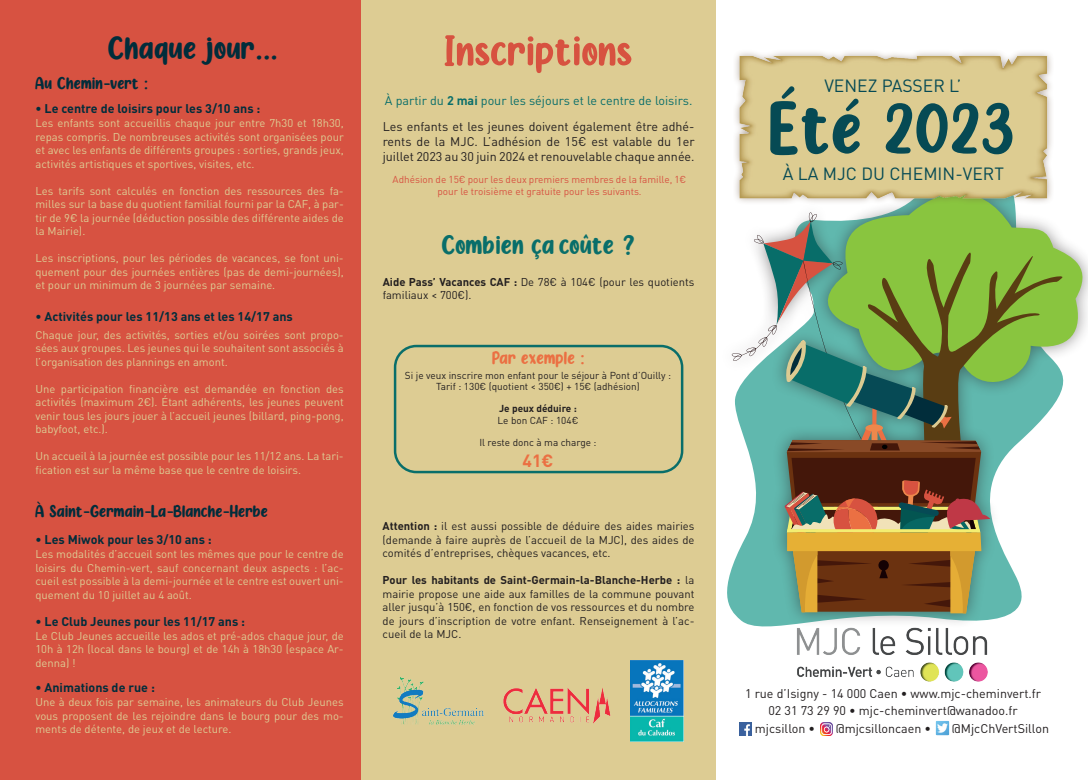
<style>
.page{position:relative;width:1088px;height:780px;background:#fff}
.page>*{position:absolute;margin:0;border:0;box-sizing:border-box;transform-origin:0 0}
.t1{font:87.5px "Almond Nougat";color:#064a54}
.t2{font:50px "Almond Nougat";color:#d75240}
.t3{font:37.5px "Almond Nougat";color:#012d3b}
.t4{font:31.25px "Almond Nougat";color:#096e6a}
.t5{font:21.25px "Almond Nougat";color:#eb7043}
.t6{font:20px "Almond Nougat";color:#012d3b}
.t7{font:17.5px "DIN Pro";color:#064a54}
.t8{font:700 17.5px "DIN Pro";color:#eb7043}
.t9{font:12.5px/26.4px "DIN Pro";color:#231f20}
.t10{font:700 12.5px "DIN Pro";color:#012d3b}
.t11{font:11.25px/13.5px "DIN Pro";color:#ddcc93;text-align:justify}
.t12{font:11.25px/13.5px "DIN Pro";color:#231f20;text-align:justify}
.t13{font:10px/11.2px "DIN Pro";color:#231f20;text-align:center}
.t14{font:10px/12px "DIN Pro";color:#d75241;text-align:center}
.t15{font:700 10px "DIN Pro";color:#231f20}
.s1{color:#096e6a}
.s2{font-weight:700;color:#096e6a}
.s3{font-weight:700}
</style>
<div class="page">
<div style="left:718px;top:178px;width:370px;height:450px;background:#231f20;opacity:.5"></div>
<svg style="left:990px;top:178px;width:98px;height:219px"></svg>
<svg style="left:990px;top:243px;width:81px;height:247px"></svg>
<svg style="left:732px;top:213px;width:258px;height:400px;background:#7f9166"></svg>
<img style="left:718px;top:52px;width:352px;height:161px">
<svg style="left:739px;top:722px;width:13px;height:13px"></svg>
<img style="left:935px;top:721px;width:15px;height:14px">
<svg style="left:820px;top:722px;width:13px;height:13px"></svg>
<img style="left:794px;top:621px;width:198px;height:61px">
<div style="left:0;top:0;width:361px;height:780px;background:#d75241"></div>
<div style="left:361px;top:0;width:355px;height:780px;background:#ddcc93"></div>
<img style="left:630px;top:660px;width:53px;height:81px">
<div style="left:394px;top:345px;width:289px;height:128px;border:2px solid #096e6a;border-radius:21px"></div>
<img style="left:394px;top:677px;width:89px;height:47px">
<img style="left:503px;top:688px;width:108px;height:36px">
<h3 class="t3" style="left:108px;top:29px;width:171px">Chaque jour...</h3>
<h3 class="t6" style="left:35px;top:73px;width:114px">Au Chemin-vert :</h3>
<p class="t10" style="left:35px;top:100px;width:226px">• Le centre de loisirs pour les 3/10 ans :</p>
<p class="t11" style="left:35px;top:116px;width:310px">Les enfants sont accueillis chaque jour entre 7h30 et 18h30, repas compris. De nombreuses activités sont organisées pour et avec les enfants de différents groupes : sorties, grands jeux, activités artistiques et sportives, visites, etc.</p>
<p class="t11" style="left:35px;top:184px;width:310px">Les tarifs sont calculés en fonction des ressources des fa&shy;milles sur la base du quotient familial fourni par la CAF, à par&shy;tir de 9€ la journée (déduction possible des différente aides de la Mairie).</p>
<p class="t11" style="left:35px;top:251px;width:310px">Les inscriptions, pour les périodes de vacances, se font uni&shy;quement pour des journées entières (pas de demi-journées), et pour un minimum de 3 journées par semaine.</p>
<p class="t11" style="left:35px;top:327px;width:310px">Chaque jour, des activités, sorties et/ou soirées sont propo&shy;sées aux groupes. Les jeunes qui le souhaitent sont associés à l’organisation des plannings en amont.</p>
<p class="t11" style="left:35px;top:381px;width:310px">Une participation financière est demandée en fonction des activités (maximum 2€). Étant adhérents, les jeunes peuvent venir tous les jours jouer à l’accueil jeunes (billard, ping-pong, babyfoot, etc.).</p>
<p class="t11" style="left:35px;top:449px;width:310px">Un accueil à la journée est possible pour les 11/12 ans. La tari&shy;fication est sur la même base que le centre de loisirs.</p>
<p class="t10" style="left:35px;top:308px;width:259px">• Activités pour les 11/13 ans et les 14/17 ans</p>
<h3 class="t6" style="left:35px;top:501px;width:234px">À Saint-Germain-La-Blanche-Herbe</h3>
<p class="t11" style="left:35px;top:547px;width:310px">Les modalités d’accueil sont les mêmes que pour le centre de loisirs du Chemin-vert, sauf concernant deux aspects : l’ac&shy;cueil est possible à la demi-journée et le centre est ouvert uni&shy;quement du 10 juillet au 4 août.</p>
<p class="t10" style="left:35px;top:531px;width:178px">• Les Miwok pour les 3/10 ans :</p>
<p class="t10" style="left:35px;top:612px;width:211px">• Le Club Jeunes pour les 11/17 ans :</p>
<p class="t11" style="left:35px;top:628px;width:310px">Le Club Jeunes accueille les ados et pré-ados chaque jour, de 10h à 12h (local dans le bourg) et de 14h à 18h30 (espace Ar&shy;denna) !</p>
<p class="t10" style="left:35px;top:679px;width:121px">• Animations de rue :</p>
<p class="t11" style="left:35px;top:695px;width:310px">Une à deux fois par semaine, les animateurs du Club Jeunes vous proposent de les rejoindre dans le bourg pour des mo&shy;ments de détente, de jeux et de lecture.</p>
<h2 class="t2" style="left:445px;top:27px;width:190px">Inscriptions</h2>
<p class="t9" style="left:383px;top:87px;width:313px"><span class="s1">À partir du</span> <span class="s2">2 mai</span> <span class="s1">pour les séjours et le centre de loisirs.<br></span>Les enfants et les jeunes doivent également être adhé-</p>
<p class="t9" style="left:383px;top:134px;width:313px;line-height:15px">rents de la MJC. L’adhésion de 15€ est valable du 1er juillet 2023 au 30 juin 2024 et renouvelable chaque année.</p>
<p class="t14" style="left:393px;top:173px;width:295px">Adhésion de 15€ pour les deux premiers membres de la famille, 1€ pour le troisième et gratuite pour les suivants.</p>
<h3 class="t4" style="left:442px;top:230px;width:195px">Combien ça coûte ?</h3>
<p class="t12" style="left:383px;top:274px;width:313px"><span class="s3">Aide Pass’ Vacances CAF :</span> De 78€ à 104€ (pour les quotients familiaux &lt; 700€).</p>
<h3 class="t5" style="left:492px;top:348px;width:94px">Par exemple :</h3>
<p class="t13" style="left:405px;top:369px;width:267px">Si je veux inscrire mon enfant pour le séjour à Pont d’Ouilly :<br>Tarif : 130€ (quotient &lt; 350€) + 15€ (adhésion)</p>
<p class="t15" style="left:499px;top:402px;width:79px">Je peux déduire :</p>
<p class="t13" style="left:497px;top:414px;width:82px">Le bon CAF : 104€</p>
<p class="t13" style="left:479px;top:436px;width:119px">Il reste donc à ma charge :</p>
<h3 class="t8" style="left:522px;top:449px;width:32px">41€</h3>
<p class="t12" style="left:383px;top:519px;width:313px"><span class="s3">Attention :</span> il est aussi possible de déduire des aides mairies (demande à faire auprès de l’accueil de la MJC), des aides de comités d’entreprises, chèques vacances, etc.</p>
<p class="t12" style="left:383px;top:573px;width:313px"><span class="s3">Pour les habitants de Saint-Germain-la-Blanche-Herbe :</span> la mairie propose une aide aux familles de la commune pouvant aller jusqu’à 150€, en fonction de vos ressources et du nombre de jours d’inscription de votre enfant. Renseignement à l’ac&shy;cueil de la MJC.</p>
<h3 class="t7" style="left:824px;top:73px;width:138px">VENEZ PASSER L’</h3>
<h1 class="t1" style="left:770px;top:85px;width:248px">Été 2023</h1>
<h3 class="t7" style="left:783px;top:162px;width:223px">À LA MJC DU CHEMIN-VERT</h3>
<p class="t9" style="left:745px;top:679px;width:297px">1 rue d’Isigny - 14 000 Caen • www.mjc-cheminvert.fr</p>
<p class="t9" style="left:768px;top:697px;width:251px">02 31 73 29 90 • mjc-cheminvert@wanadoo.fr</p>
<p class="t9" style="left:755px;top:714px;width:62px">mjcsillon •</p>
<p class="t9" style="left:836px;top:714px;width:97px">@mjcsilloncaen •</p>
<p class="t9" style="left:952px;top:714px;width:99px">@MjcChVertSillon</p>
</div>
